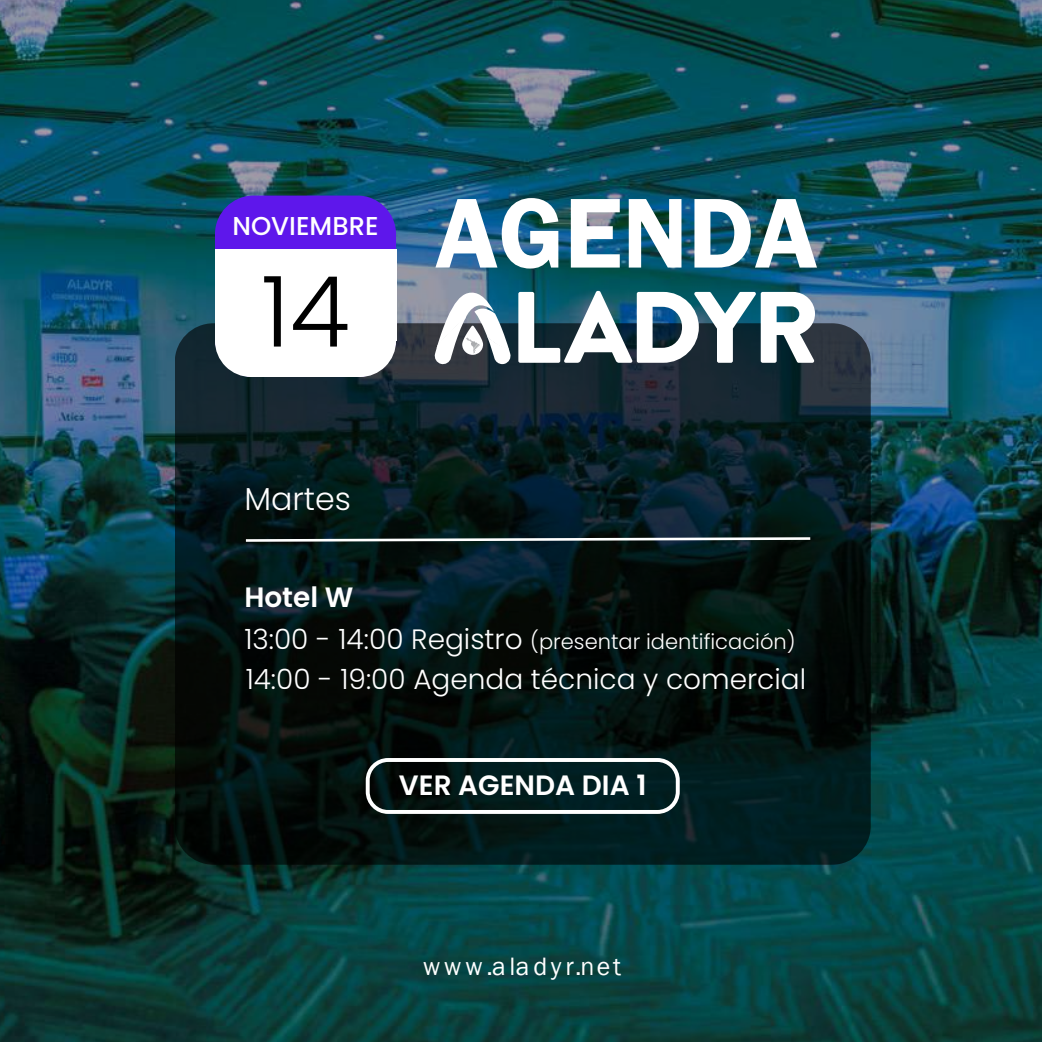
<style>
.page{position:relative;width:1042px;height:1042px;background:#fff}
.page>*{position:absolute;margin:0;border:0;box-sizing:border-box;transform-origin:0 0}
.t1{font:300 98px "Poppins";color:#000}
.t2{font:300 31.68px "Poppins";color:#fff}
.t3{font:300 28px "Poppins";color:#fff}
.t4{font:600 28px "Poppins";color:#fff}
.t5{font:25.9px "Franklin Gothic";letter-spacing:.145em;color:#fff}
.t6{font:500 25.9px "Poppins";color:#fff}
.t7{font:300 21px "Poppins";color:#fff}
.s1{font-size:28px}
</style>
<div class="page">
<img style="left:0;top:0;width:1042px;height:1042px">
<svg style="left:175px;top:323px;width:696px;height:542px;background:#07181a"></svg>
<svg style="left:215px;top:196px;width:181px;height:181px"></svg>
<div style="left:215px;top:249px;width:181px;height:92px;background:#fff"></div>
<svg style="left:366px;top:758px;width:314px;height:56px;background:#283c3d"></svg>
<svg style="left:243px;top:536px;width:570px;height:7px"></svg>
<svg style="left:435px;top:198px;width:123px;height:70px"></svg>
<svg style="left:571px;top:199px;width:49px;height:68px"></svg>
<svg style="left:629px;top:199px;width:52px;height:68px"></svg>
<svg style="left:694px;top:199px;width:123px;height:68px"></svg>
<svg style="left:434px;top:292px;width:77px;height:73px"></svg>
<svg style="left:518px;top:291px;width:297px;height:72px"></svg>
<p class="t6" style="left:232px;top:211px;width:148px">NOVIEMBRE</p>
<h1 class="t1" style="left:261px;top:255px;width:90px">14</h1>
<h2 class="t2" style="left:244px;top:481px;width:108px">Martes</h2>
<h3 class="t4" style="left:244px;top:581px;width:111px">Hotel W</h3>
<p class="t7" style="left:244px;top:630px;width:553px"><span class="s1">13:00 - 14:00 Registro</span> (presentar identificación)</p>
<h3 class="t3" style="left:246px;top:663px;width:562px">14:00 - 19:00 Agenda técnica y comercial</h3>
<h3 class="t4" style="left:399px;top:768px;width:249px">VER AGENDA DIA 1</h3>
<p class="t5" style="left:423px;top:950px;width:199px">www.aladyr.net</p>
</div>
